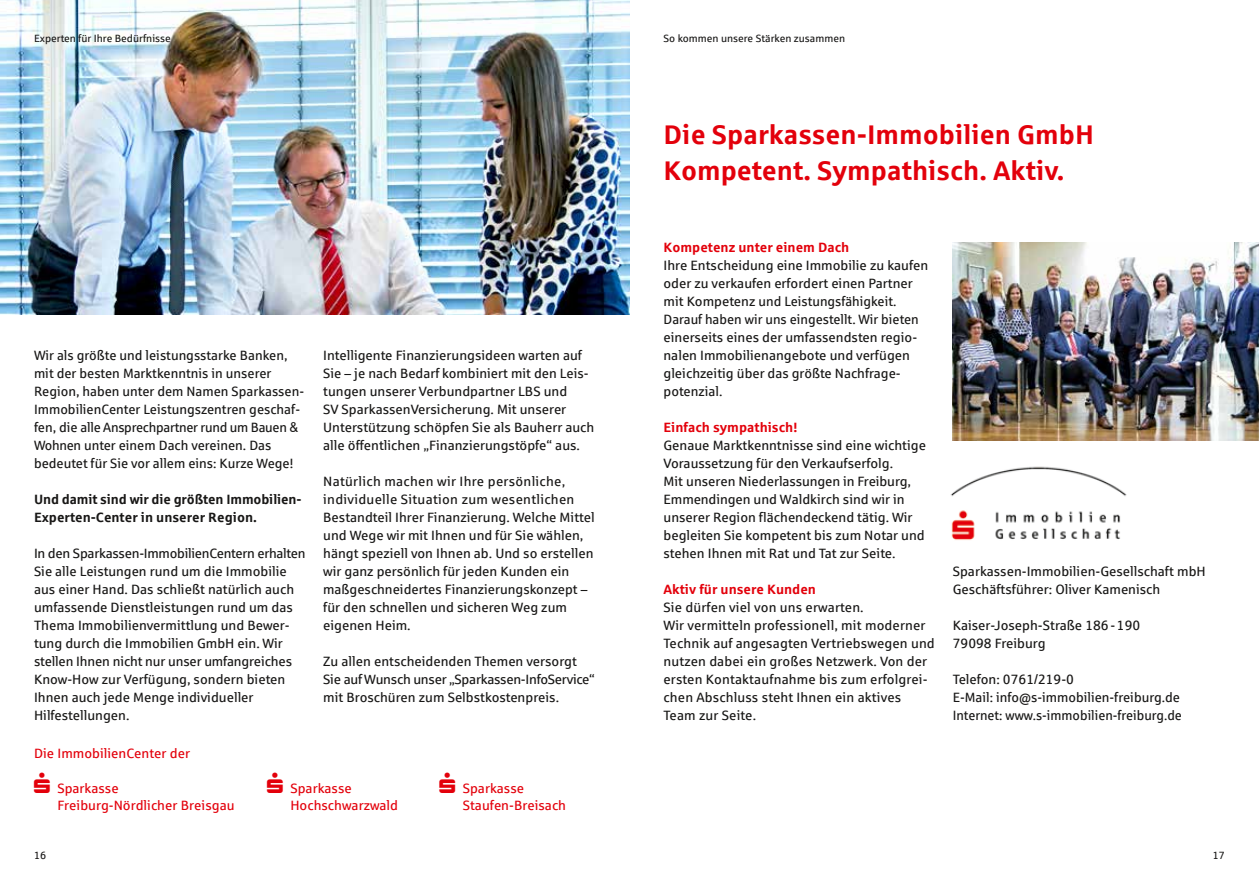
<style>
.page{position:relative;width:1259px;height:893px;background:#fff}
.page>*{position:absolute;margin:0;border:0;box-sizing:border-box;transform-origin:0 0}
.t1{font:700 27px/36px "Sparkasse Rg";color:#e3000b}
.t2{font:13.5px/18px "Sparkasse Rg";color:#181716}
.t3{font:13.5px/16.6px "Sparkasse Rg";color:#e3000b}
.t4{font:700 13.5px/18px "Sparkasse Rg";letter-spacing:-.01em;color:#181716}
.t5{font:700 13.5px "Sparkasse Rg";color:#e3000b}
.t6{font:10.5px "Sparkasse Rg";color:#181716}
</style>
<div class="page">
<img style="left:0;top:0;width:629px;height:315px">
<img style="left:952px;top:242px;width:307px;height:198px">
<img style="left:950px;top:466px;width:177px;height:74px">
<p class="t6" style="left:34px;top:32px;width:138px">Experten für Ihre Bedürfnisse</p>
<p class="t2" style="left:34px;top:346px;width:272px">Wir als größte und leistungsstarke Banken, mit der besten Marktkenntnis in unserer Region, haben unter dem Namen Sparkassen-ImmobilienCenter Leistungszentren geschaf&shy;fen, die alle Ansprechpartner rund um Bauen &amp; Wohnen unter einem Dach vereinen. Das bedeutet für Sie vor allem eins: Kurze Wege!</p>
<p class="t4" style="left:34px;top:490px;width:269px">Und damit sind wir die größten Immobilien-<br>Experten-Center in unserer Region.</p>
<p class="t2" style="left:34px;top:544px;width:273px">In den Sparkassen-ImmobilienCentern erhalten Sie alle Leistungen rund um die Immobilie aus einer Hand. Das schließt natürlich auch umfassende Dienstleistungen rund um das Thema Immobilienvermittlung und Bewer&shy;tung durch die Immobilien GmbH ein. Wir stellen Ihnen nicht nur unser umfangreiches Know-How zur Verfügung, sondern bieten Ihnen auch jede Menge individueller Hilfestellungen.</p>
<p class="t3" style="left:34px;top:744px;width:158px">Die ImmobilienCenter der</p>
<p class="t2" style="left:323px;top:346px;width:273px">Intelligente Finanzierungsideen warten auf Sie – je nach Bedarf kombiniert mit den Leis&shy;tungen unserer Verbundpartner LBS und<br>SV SparkassenVersicherung. Mit unserer Unterstützung schöpfen Sie als Bauherr auch alle öffentlichen „Finanzierungstöpfe“ aus.</p>
<p class="t2" style="left:323px;top:472px;width:273px">Natürlich machen wir Ihre persönliche, individuelle Situation zum wesentlichen Bestandteil Ihrer Finanzierung. Welche Mittel und Wege wir mit Ihnen und für Sie wählen, hängt speziell von Ihnen ab. Und so erstellen wir ganz persönlich für jeden Kunden ein maßgeschneidertes Finanzierungskonzept – für den schnellen und sicheren Weg zum eigenen Heim.</p>
<p class="t2" style="left:323px;top:652px;width:273px">Zu allen entscheidenden Themen versorgt<br>Sie auf Wunsch unser „Sparkassen-InfoService“ mit Broschüren zum Selbstkostenpreis.</p>
<p class="t3" style="left:57px;top:780px;width:179px">Sparkasse<br>Freiburg-Nördlicher Breisgau</p>
<p class="t3" style="left:290px;top:780px;width:109px">Sparkasse<br>Hochschwarzwald</p>
<p class="t3" style="left:463px;top:780px;width:105px">Sparkasse<br>Staufen-Breisach</p>
<p class="t6" style="left:34px;top:849px;width:14px">16</p>
<p class="t6" style="left:663px;top:32px;width:183px">So kommen unsere Stärken zusammen</p>
<h1 class="t1" style="left:663px;top:116px;width:432px">Die Sparkassen-Immobilien GmbH<br>Kompetent. Sympathisch. Aktiv.</h1>
<p class="t5" style="left:663px;top:239px;width:187px">Kompetenz unter einem Dach</p>
<p class="t2" style="left:663px;top:256px;width:266px">Ihre Entscheidung eine Immobilie zu kaufen oder zu verkaufen erfordert einen Partner mit Kompetenz und Leistungsfähigkeit.<br>Darauf haben wir uns eingestellt. Wir bieten einerseits eines der umfassendsten regio&shy;nalen Immobilienangebote und verfügen gleichzeitig über das größte Nachfrage&shy;potenzial.</p>
<p class="t5" style="left:663px;top:419px;width:135px">Einfach sympathisch!</p>
<p class="t2" style="left:663px;top:436px;width:264px">Genaue Marktkenntnisse sind eine wichtige Voraussetzung für den Verkaufserfolg.<br>Mit unseren Niederlassungen in Freiburg, Emmendingen und Waldkirch sind wir in unserer Region flächendeckend tätig. Wir begleiten Sie kompetent bis zum Notar und stehen Ihnen mit Rat und Tat zur Seite.</p>
<p class="t5" style="left:663px;top:581px;width:154px">Aktiv für unsere Kunden</p>
<p class="t2" style="left:663px;top:598px;width:273px">Sie dürfen viel von uns erwarten.<br>Wir vermitteln professionell, mit moderner Technik auf angesagten Vertriebswegen und nutzen dabei ein großes Netzwerk. Von der ersten Kontaktaufnahme bis zum erfolgrei&shy;chen Abschluss steht Ihnen ein aktives Team zur Seite.</p>
<p class="t2" style="left:952px;top:562px;width:254px">Sparkassen-Immobilien-Gesellschaft mbH<br>Geschäftsführer: Oliver Kamenisch</p>
<p class="t2" style="left:952px;top:616px;width:189px">Kaiser-Joseph-Straße 186-190<br>79098 Freiburg</p>
<p class="t2" style="left:952px;top:670px;width:231px">Telefon: 0761/219-0<br>E-Mail: info@s-immobilien-freiburg.de<br>Internet: www.s-immobilien-freiburg.de</p>
<p class="t6" style="left:1212px;top:849px;width:14px">17</p>
</div>
